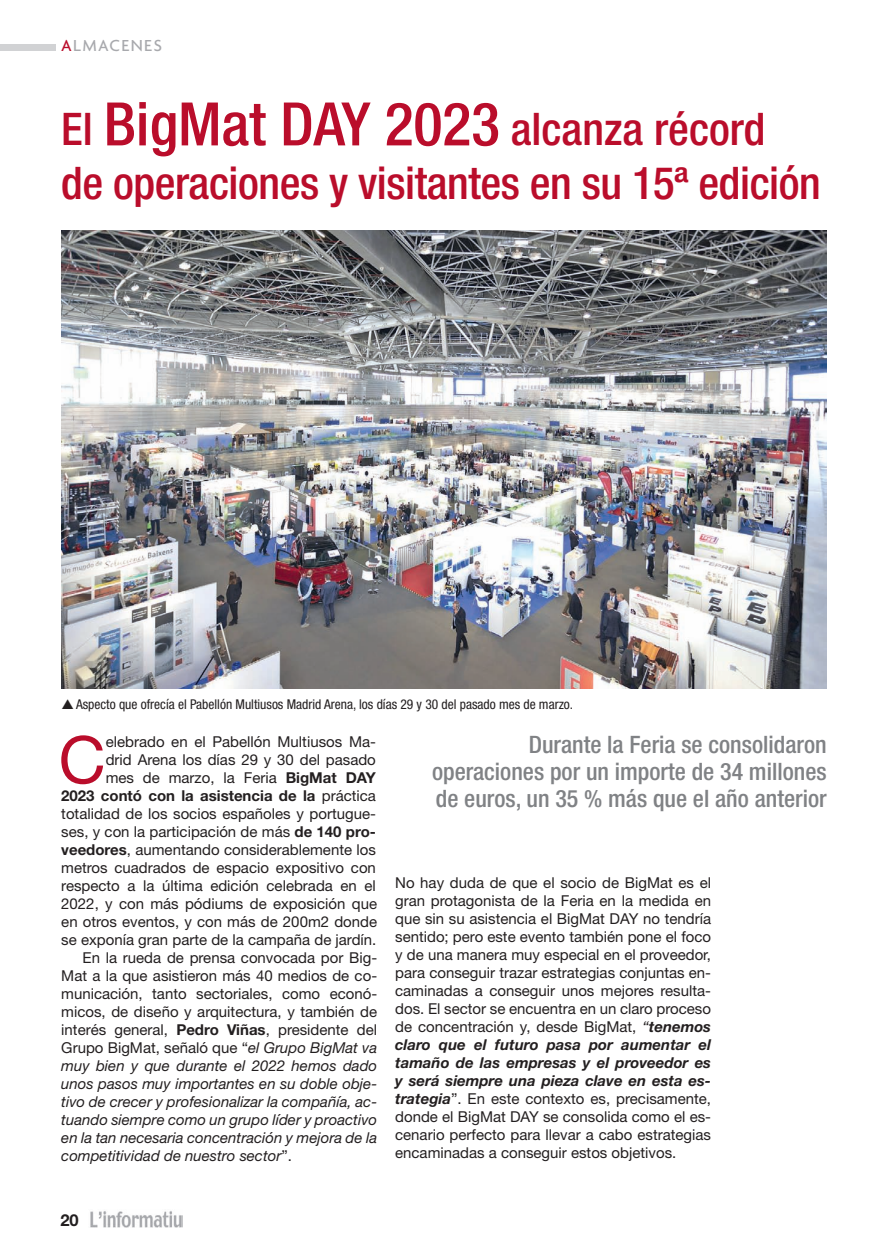
<style>
.page{position:relative;width:888px;height:1258px;background:#fff}
.page>*{position:absolute;margin:0;border:0;box-sizing:border-box;transform-origin:0 0}
.t1{font:65.4px "Helvetica Neue";color:#ba0d2b}
.t2{font:500 condensed 45px/54px "Helvetica Neue";letter-spacing:-.01em;color:#ba0d2b}
.t3{font:500 condensed 24px/27px "Helvetica Neue";color:#808285;text-align:justify}
.t4{font:500 17.25px "Agenda";letter-spacing:.08em;color:#a8a9ad}
.t5{font:700 16.5px "Helvetica Neue";color:#231f20}
.t6{font:15px/18px "Helvetica Neue";color:#231f20;text-align:justify}
.t7{font:italic 15px "Helvetica Neue";color:#231f20}
.t8{font:700 15px "Helvetica Neue";color:#231f20}
.t9{font:condensed 13.5px "Helvetica Neue";color:#231f20}
.s1{color:#ba0d2b}
.s2{font-size:60px}
.s3{font-weight:700}
.s4{font-weight:400}
.s5{font-style:italic}
.s6{font-style:normal}
.s7{font-weight:700;font-style:italic}
</style>
<div class="page">
<img style="left:90px;top:1211px;width:92px;height:16px">
<div style="left:0;top:44px;width:56px;height:7px;background:#d1d2d4"></div>
<img style="left:61px;top:231px;width:766px;height:457px">
<p class="t4" style="left:61px;top:35px;width:102px"><span class="s1">A</span>LMACENES</p>
<h2 class="t2" style="left:61px;top:102px;width:761px">El <span class="s2">BigMat DAY 2023</span> alcanza récord<br>de operaciones y visitantes en su 15ª edición</h2>
<p class="t9" style="left:76px;top:696px;width:499px">Aspecto que ofrecía el Pabellón Multiusos Madrid Arena, los días 29 y 30 del pasado mes de marzo.</p>
<h1 class="t1" style="left:58px;top:721px;width:49px">C</h1>
<p class="t6" style="left:106px;top:732px;width:272px">elebrado en el Pabellón Multiusos Ma-</p>
<p class="t6" style="left:106px;top:750px;width:272px">drid Arena los días 29 y 30 del pasado</p>
<p class="t6" style="left:106px;top:768px;width:272px">mes de marzo, la Feria <span class="s3">BigMat DAY</span></p>
<p class="t8" style="left:61px;top:786px;width:316px">2023 contó con la asistencia de la <span class="s4">práctica</span></p>
<p class="t6" style="left:61px;top:804px;width:316px">totalidad de los socios españoles y portugue-</p>
<p class="t6" style="left:61px;top:822px;width:316px">ses, y con la participación de más <span class="s3">de 140 pro-</span></p>
<p class="t6" style="left:61px;top:840px;width:316px"><span class="s3">veedores</span>, aumentando considerablemente los</p>
<p class="t6" style="left:61px;top:858px;width:316px">metros cuadrados de espacio expositivo con</p>
<p class="t6" style="left:61px;top:876px;width:316px">respecto a la última edición celebrada en el</p>
<p class="t6" style="left:61px;top:894px;width:317px">2022, y con más pódiums de exposición que</p>
<p class="t6" style="left:61px;top:912px;width:317px">en otros eventos, y con más de 200m2 donde</p>
<p class="t6" style="left:61px;top:930px;width:317px">se exponía gran parte de la campaña de jardín.</p>
<p class="t6" style="left:83px;top:948px;width:296px">En la rueda de prensa convocada por Big-</p>
<p class="t6" style="left:61px;top:966px;width:317px">Mat a la que asistieron más 40 medios de co-</p>
<p class="t6" style="left:61px;top:984px;width:317px">municación, tanto sectoriales, como econó-</p>
<p class="t6" style="left:61px;top:1002px;width:317px">micos, de diseño y arquitectura, y también de</p>
<p class="t6" style="left:61px;top:1020px;width:317px">interés general, <span class="s3">Pedro Viñas</span>, presidente del</p>
<p class="t6" style="left:61px;top:1038px;width:317px">Grupo BigMat, señaló que “<span class="s5">el Grupo BigMat va</span></p>
<p class="t7" style="left:61px;top:1057px;width:317px">muy bien y que durante el 2022 hemos dado</p>
<p class="t7" style="left:61px;top:1075px;width:317px">unos pasos muy importantes en su doble obje-</p>
<p class="t7" style="left:61px;top:1093px;width:317px">tivo de crecer y profesionalizar la compañía, ac-</p>
<p class="t7" style="left:61px;top:1111px;width:317px">tuando siempre como un grupo líder y proactivo</p>
<p class="t7" style="left:61px;top:1129px;width:317px">en la tan necesaria concentración y mejora de la</p>
<p class="t7" style="left:61px;top:1147px;width:232px">competitividad de nuestro sector<span class="s6">”.</span></p>
<h3 class="t3" style="left:432px;top:731px;width:396px;text-indent:97px">Durante la Feria se consolidaron operaciones por un importe de 34 millones de euros, un 35 % más que el año anterior</h3>
<p class="t6" style="left:395px;top:873px;width:317px">No hay duda de que el socio de BigMat es el gran protagonista de la Feria en la medida en que sin su asistencia el BigMat DAY no tendría sentido; pero este evento también pone el foco y de una manera muy especial en el proveedor, para conseguir trazar estrategias conjuntas en&shy;caminadas a conseguir unos mejores resulta&shy;dos. El sector se encuentra en un claro proceso de concentración y, desde BigMat, <span class="s5">“</span><span class="s7">tenemos claro que el futuro pasa por aumentar el tamaño de las empresas y el proveedor es y será siempre una pieza clave en esta es&shy;trategia</span>”. En este contexto es, precisamente, donde el BigMat DAY se consolida como el es&shy;cenario perfecto para llevar a cabo estrategias encaminadas a conseguir estos objetivos.</p>
<p class="t5" style="left:60px;top:1209px;width:20px">20</p>
</div>
